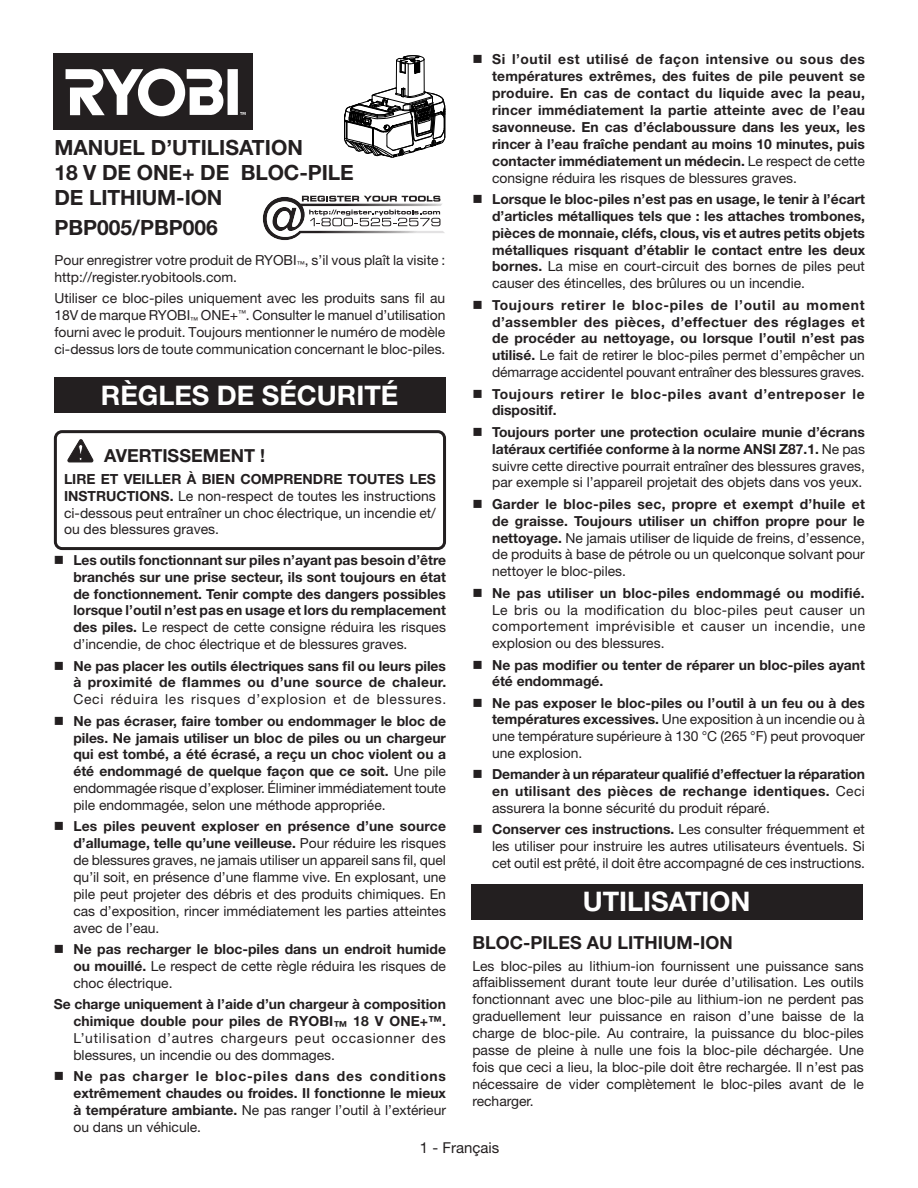
<style>
.page{position:relative;width:918px;height:1188px;background:#fff}
.page>*{position:absolute;margin:0;border:0;box-sizing:border-box;transform-origin:0 0}
.HEADING{font:700 27px "Helvetica Neue LT Std";color:#fff}
.Heading_2{font:700 21px/25.2px "Helvetica Neue LT Std";color:#231f20}
.Heading_2-2{font:700 18px "Helvetica Neue LT Std";color:#231f20}
.Warning{font:700 18px "Helvetica Neue LT Std";color:#231f20}
.t1{font:15px "Helvetica Neue LT Std";color:#231f20}
.Warning_text{font:13.95px/17px "Helvetica Neue LT Std";color:#231f20;text-align:justify}
.t2{font:700 13.8px/16.8px "Helvetica Neue LT Std";color:#231f20;text-align:justify}
.t3{font:13.8px/16.8px "Helvetica Neue LT Std";color:#231f20;text-align:justify}
.t4{font:700 13.8px/16.8px "Helvetica Neue LT Std";letter-spacing:.045em;color:#231f20}
.s1{font-weight:700}
.s2{font-weight:400}
</style>
<div class="page">
<div style="left:54px;top:377px;width:391px;height:36px;background:#231f20"></div>
<div style="left:54px;top:430px;width:392px;height:120px;border:3px solid #231f20;border-radius:7px"></div>
<svg style="left:68px;top:440px;width:25px;height:22px"></svg>
<div style="left:471px;top:884px;width:391px;height:36px;background:#231f20"></div>
<div style="left:54px;top:54px;width:199px;height:76px;background:#231f20"></div>
<div style="left:228px;top:69px;width:10px;height:46px;background:#fff"></div>
<svg style="left:66px;top:68px;width:157px;height:48px"></svg>
<svg style="left:240px;top:112px;width:6px;height:3px"></svg>
<svg style="left:263px;top:196px;width:182px;height:44px"></svg>
<svg style="left:344px;top:55px;width:102px;height:103px"></svg>
<p class="Heading_2" style="left:54px;top:134px;width:250px">MANUEL D’UTILISATION</p>
<p class="Heading_2" style="left:54px;top:160px;width:301px">18 V DE ONE+ DE BLOC-PILE<br>DE LITHIUM-ION</p>
<p class="Heading_2" style="left:54px;top:214px;width:165px">PBP005/PBP006</p>
<p class="t3" style="left:54px;top:252px;width:392px">Pour enregistrer votre produit de RYOBI<sub>™</sub>, s’il vous plaît la visite : http://register.ryobitools.com.</p>
<p class="t3" style="left:54px;top:290px;width:393px">Utiliser ce bloc-piles uniquement avec les produits sans fil au 18V de marque RYOBI<sub>™</sub> ONE+<sup>™</sup>. Consulter le manuel d’utilisation fourni avec le produit. Toujours mentionner le numéro de modèle ci-dessus lors de toute communication concernant le bloc-piles.</p>
<p class="HEADING" style="left:101px;top:378px;width:299px">RÈGLES DE SÉCURITÉ</p>
<p class="Warning" style="left:104px;top:445px;width:162px">AVERTISSEMENT !</p>
<p class="Warning_text" style="left:64px;top:470px;width:373px"><span class="s1">LIRE ET VEILLER À BIEN COMPRENDRE TOUTES LES INSTRUCTIONS.</span> Le non-respect de toutes les instructions ci-dessous peut entraîner un choc électrique, un incendie et/ ou des blessures graves.</p>
<p class="t2" style="left:73px;top:551px;width:374px">Les outils fonctionnant sur piles n’ayant pas besoin d’être branchés sur une prise secteur, ils sont toujours en état de fonctionnement. Tenir compte des dangers possibles lorsque l’outil n’est pas en usage et lors du remplacement des piles. <span class="s2">Le respect de cette consigne réduira les risques d’incendie, de choc électrique et de blessures graves.</span></p>
<p class="t2" style="left:73px;top:657px;width:374px">Ne pas placer les outils électriques sans fil ou leurs piles à proximité de flammes ou d’une source de chaleur.<br><span class="s2">Ceci réduira les risques d’explosion et de blessures.</span></p>
<p class="t2" style="left:73px;top:712px;width:374px">Ne pas écraser, faire tomber ou endommager le bloc de piles. Ne jamais utiliser un bloc de piles ou un chargeur qui est tombé, a été écrasé, a reçu un choc violent ou a été endommagé de quelque façon que ce soit. <span class="s2">Une pile endommagée risque d’exploser. Éliminer immédiatement toute pile endommagée, selon une méthode appropriée.</span></p>
<p class="t3" style="left:73px;top:818px;width:374px"><span class="s1">Les piles peuvent exploser en présence d’une source d’allumage, telle qu’une veilleuse.</span> Pour réduire les risques de blessures graves, ne jamais utiliser un appareil sans fil, quel qu’il soit, en présence d’une flamme vive. En explosant, une pile peut projeter des débris et des produits chimiques. En cas d’exposition, rincer immédiatement les parties atteintes avec de l’eau.</p>
<p class="t2" style="left:73px;top:940px;width:374px">Ne pas recharger le bloc-piles dans un endroit humide ou mouillé. <span class="s2">Le respect de cette règle réduira les risques de choc électrique.</span></p>
<p class="t2" style="left:73px;top:996px;width:374px;text-indent:-20px">Se charge uniquement à l’aide d’un chargeur à composition chimique double pour piles de RYOBI™ 18 V ONE+™.<br><span class="s2">L’utilisation d’autres chargeurs peut occasionner des blessures, un incendie ou des dommages.</span></p>
<p class="t2" style="left:73px;top:1068px;width:374px">Ne pas charger le bloc-piles dans des conditions extrêmement chaudes ou froides. Il fonctionne le mieux à température ambiante. <span class="s2">Ne pas ranger l’outil à l’extérieur ou dans un véhicule.</span></p>
<p class="t2" style="left:492px;top:51px;width:375px">Si l’outil est utilisé de façon intensive ou sous des températures extrêmes, des fuites de pile peuvent se produire. En cas de contact du liquide avec la peau, rincer immédiatement la partie atteinte avec de l’eau savonneuse. En cas d’éclaboussure dans les yeux, les rincer à l’eau fraîche pendant au moins 10 minutes, puis contacter immédiatement un médecin. <span class="s2">Le respect de cette consigne réduira les risques de blessures graves.</span></p>
<p class="t2" style="left:492px;top:190px;width:375px">Lorsque le bloc-piles n’est pas en usage, le tenir à l’écart d’articles métalliques tels que : les attaches trombones, pièces de monnaie, cléfs, clous, vis et autres petits objets métalliques risquant d’établir le contact entre les deux bornes. <span class="s2">La mise en court-circuit des bornes de piles peut causer des étincelles, des brûlures ou un incendie.</span></p>
<p class="t2" style="left:492px;top:296px;width:374px">Toujours retirer le bloc-piles de l’outil au moment d’assembler des pièces, d’effectuer des réglages et de procéder au nettoyage, ou lorsque l’outil n’est pas utilisé. <span class="s2">Le fait de retirer le bloc-piles permet d’empêcher un démarrage accidentel pouvant entraîner des blessures graves.</span></p>
<p class="t4" style="left:492px;top:385px;width:374px">Toujours retirer le bloc-piles avant d’entreposer le dispositif.</p>
<p class="t3" style="left:492px;top:423px;width:374px"><span class="s1">Toujours porter une protection oculaire munie d’écrans latéraux certifiée conforme à la norme ANSI Z87.1.</span> Ne pas suivre cette directive pourrait entraîner des blessures graves, par exemple si l’appareil projetait des objets dans vos yeux.</p>
<p class="t3" style="left:492px;top:495px;width:374px"><span class="s1">Garder le bloc-piles sec, propre et exempt d’huile et de graisse. Toujours utiliser un chiffon propre pour le nettoyage.</span> Ne jamais utiliser de liquide de freins, d’essence, de produits à base de pétrole ou un quelconque solvant pour nettoyer le bloc-piles.</p>
<p class="t3" style="left:492px;top:584px;width:375px"><span class="s1">Ne pas utiliser un bloc-piles endommagé ou modifié.<br></span>Le bris ou la modification du bloc-piles peut causer un comportement imprévisible et causer un incendie, une explosion ou des blessures.</p>
<p class="t2" style="left:492px;top:656px;width:374px">Ne pas modifier ou tenter de réparer un bloc-piles ayant été endommagé.</p>
<p class="t3" style="left:492px;top:694px;width:374px"><span class="s1">Ne pas exposer le bloc-piles ou l’outil à un feu ou à des températures excessives.</span> Une exposition à un incendie ou à une température supérieure à 130 °C (265 °F) peut provoquer une explosion.</p>
<p class="t2" style="left:492px;top:766px;width:374px">Demander à un réparateur qualifié d’effectuer la réparation en utilisant des pièces de rechange identiques. <span class="s2">Ceci assurera la bonne sécurité du produit réparé.</span></p>
<p class="t3" style="left:492px;top:821px;width:375px"><span class="s1">Conserver ces instructions.</span> Les consulter fréquemment et les utiliser pour instruire les autres utilisateurs éventuels. Si cet outil est prêté, il doit être accompagné de ces instructions.</p>
<p class="HEADING" style="left:583px;top:885px;width:169px">UTILISATION</p>
<p class="Heading_2-2" style="left:472px;top:932px;width:262px">BLOC-PILES AU LITHIUM-ION</p>
<p class="t3" style="left:472px;top:957px;width:393px">Les bloc-piles au lithium-ion fournissent une puissance sans affaiblissement durant toute leur durée d’utilisation. Les outils fonctionnant avec une bloc-pile au lithium-ion ne perdent pas graduellement leur puissance en raison d’une baisse de la charge de bloc-pile. Au contraire, la puissance du bloc-piles passe de pleine à nulle une fois la bloc-pile déchargée. Une fois que ceci a lieu, la bloc-pile doit être rechargée. Il n’est pas nécessaire de vider complètement le bloc-piles avant de le recharger.</p>
<p class="t1" style="left:420px;top:1139px;width:81px">1 - Français</p>
</div>
